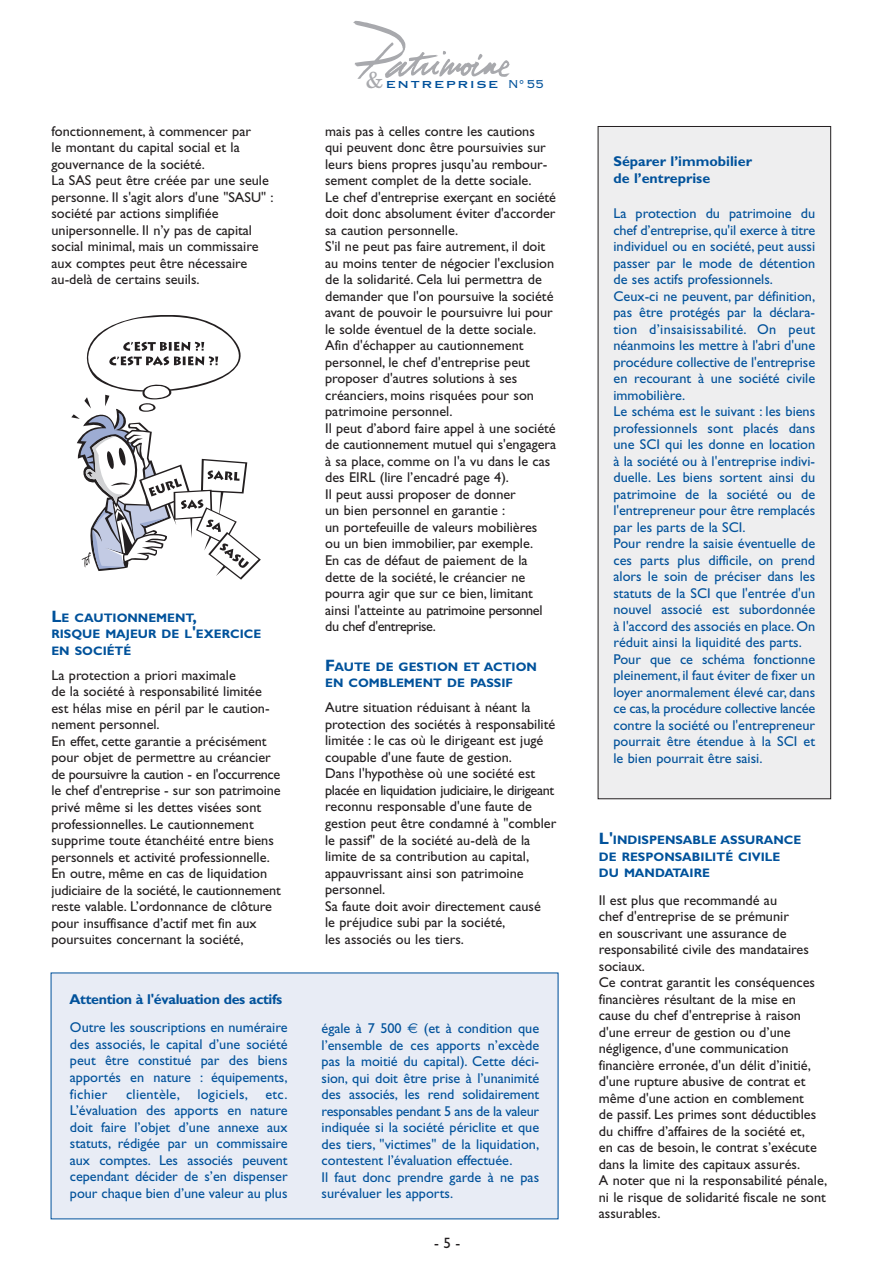
<style>
.page{position:relative;width:893px;height:1262px;background:#fff}
.page>*{position:absolute;margin:0;border:0;box-sizing:border-box;transform-origin:0 0}
.t1{font:22.2px "New Century Schlbk";color:#a8a9ad}
.t2{font:15px "Gill Sans";color:#231f20}
.t3{font:14.25px/16.5px "Gill Sans";color:#231f20}
.t4{font:14.25px/16.5px "Gill Sans";color:#01529b}
.t5{font:700 14.25px/16.5px "Gill Sans";color:#01529b}
.t6{font:700 14.25px "Gill Sans";letter-spacing:-.02em;color:#01529b}
.t7{font:700 12.3px/16.5px "Gill Sans";color:#01529b}
.t8{font:9.6px "Copperplate Thirty One AB";letter-spacing:.18em;color:#01519b;scale:1.2 1}
.s1{font-size:16.5px}
.s2{font-family:"Copperplate Thirty Two BC";font-size:15px;color:#01529b}
.s3{font-family:"Euro Sans"}
</style>
<div class="page">
<svg style="left:353px;top:21px;width:156px;height:58px"></svg>
<svg style="left:71px;top:315px;width:190px;height:264px"></svg>
<div style="left:598px;top:126px;width:232px;height:672px;background:#eeeeef"></div>
<div style="left:597px;top:126px;width:234px;height:673px;border:1px solid #231f20"></div>
<div style="left:51px;top:973px;width:507px;height:245px;background:#e8ecf5"></div>
<p class="t3" style="left:51px;top:124px;width:224px">fonctionnement, à commencer par<br>le montant du capital social et la gouvernance de la société.<br>La SAS peut être créée par une seule personne. Il s'agit alors d'une "SASU" : société par actions simplifiée unipersonnelle. Il n’y pas de capital social minimal, mais un commissaire aux comptes peut être nécessaire au-delà de certains seuils.</p>
<p class="t7" style="left:51px;top:611px;width:211px"><span class="s1">L</span>E CAUTIONNEMENT<span class="s1">,<br></span>RISQUE MAJEUR DE L<span class="s1">'</span>EXERCICE<br>EN SOCIÉTÉ</p>
<p class="t3" style="left:51px;top:668px;width:231px">La protection a priori maximale<br>de la société à responsabilité limitée est hélas mise en péril par le caution&shy;nement personnel.<br>En effet, cette garantie a précisément pour objet de permettre au créancier de poursuivre la caution - en l'occurrence le chef d'entreprise - sur son patrimoine privé même si les dettes visées sont professionnelles. Le cautionnement supprime toute étanchéité entre biens personnels et activité professionnelle.<br>En outre, même en cas de liquidation judiciaire de la société, le cautionnement reste valable. L’ordonnance de clôture pour insuffisance d’actif met fin aux poursuites concernant la société,</p>
<p class="t6" style="left:69px;top:994px;width:214px">Attention à l'évaluation des actifs</p>
<p class="t4" style="left:70px;top:1021px;width:219px;text-align:justify">Outre les souscriptions en numéraire des associés, le capital d’une société peut être constitué par des biens apportés en nature : équipements, fichier</p>
<p class="t4" style="left:70px;top:1087px;width:219px;text-align:justify;text-indent:56px">clientèle, logiciels, etc.<br>L’évaluation des apports en nature doit faire l’objet d’une annexe aux statuts, rédigée par un commissaire aux comptes. Les associés peuvent cependant décider de s’en dispenser pour chaque bien d’une valeur au plus</p>
<h1 class="t1" style="left:365px;top:71px;width:20px">&amp;</h1>
<p class="t8" style="left:386px;top:79px;width:133px">ENTREPRISE <span class="s2">N°55</span></p>
<p class="t3" style="left:325px;top:124px;width:232px">mais pas à celles contre les cautions<br>qui peuvent donc être poursuivies sur leurs biens propres jusqu’au rembour&shy;sement complet de la dette sociale.<br>Le chef d'entreprise exerçant en société doit donc absolument éviter d'accorder sa caution personnelle.<br>S'il ne peut pas faire autrement, il doit au moins tenter de négocier l'exclusion de la solidarité. Cela lui permettra de demander que l'on poursuive la société avant de pouvoir le poursuivre lui pour le solde éventuel de la dette sociale.<br>Afin d'échapper au cautionnement personnel, le chef d'entreprise peut proposer d'autres solutions à ses créanciers, moins risquées pour son patrimoine personnel.<br>Il peut d’abord faire appel à une société de cautionnement mutuel qui s'engagera à sa place, comme on l'a vu dans le cas des EIRL (lire l’encadré page 4).<br>Il peut aussi proposer de donner<br>un bien personnel en garantie :<br>un portefeuille de valeurs mobilières<br>ou un bien immobilier, par exemple.<br>En cas de défaut de paiement de la dette de la société, le créancier ne pourra agir que sur ce bien, limitant ainsi l'atteinte au patrimoine personnel du chef d'entreprise.</p>
<p class="t7" style="left:325px;top:660px;width:213px"><span class="s1">F</span>AUTE DE GESTION ET ACTION<br>EN COMBLEMENT DE PASSIF</p>
<p class="t3" style="left:325px;top:701px;width:233px">Autre situation réduisant à néant la protection des sociétés à responsabilité limitée : le cas où le dirigeant est jugé coupable d'une faute de gestion.<br>Dans l'hypothèse où une société est placée en liquidation judiciaire, le dirigeant reconnu responsable d'une faute de gestion peut être condamné à "combler le passif" de la société au-delà de la limite de sa contribution au capital, appauvrissant ainsi son patrimoine personnel.<br>Sa faute doit avoir directement causé<br>le préjudice subi par la société,<br>les associés ou les tiers.</p>
<p class="t4" style="left:321px;top:1021px;width:219px">égale à 7 500 <span class="s3">€</span> (et à condition que l’ensemble de ces apports n’excède pas la moitié du capital). Cette déci&shy;sion, qui doit être prise à l’unanimité des associés, les rend solidairement responsables pendant 5 ans de la valeur indiquée si la société périclite et que des tiers, "victimes" de la liquidation, contestent l’évaluation effectuée.<br>Il faut donc prendre garde à ne pas surévaluer les apports.</p>
<p class="t2" style="left:434px;top:1237px;width:28px">- 5 -</p>
<p class="t5" style="left:613px;top:155px;width:140px">Séparer l’immobilier de l’entreprise</p>
<p class="t4" style="left:613px;top:207px;width:203px">La protection du patrimoine du chef d’entreprise, qu'il exerce à titre individuel ou en société, peut aussi passer par le mode de détention de ses actifs professionnels.<br>Ceux-ci ne peuvent, par définition, pas être protégés par la déclara&shy;tion d’insaisissabilité. On peut néanmoins les mettre à l'abri d'une procédure collective de l'entreprise en recourant à une société civile immobilière.<br>Le schéma est le suivant : les biens professionnels sont placés dans une SCI qui les donne en location à la société ou à l'entreprise indivi&shy;duelle. Les biens sortent ainsi du patrimoine de la société ou de l'entrepreneur pour être remplacés par les parts de la SCI.<br>Pour rendre la saisie éventuelle de ces parts plus difficile, on prend alors le soin de préciser dans les statuts de la SCI que l'entrée d'un nouvel associé est subordonnée à l'accord des associés en place.On réduit ainsi la liquidité des parts.<br>Pour que ce schéma fonctionne pleinement, il faut éviter de fixer un loyer anormalement élevé car, dans ce cas,la procédure collective lancée contre la société ou l'entrepreneur pourrait être étendue à la SCI et le bien pourrait être saisi.</p>
<p class="t7" style="left:599px;top:833px;width:204px"><span class="s1">L'</span>INDISPENSABLE ASSURANCE<br>DE RESPONSABILITÉ CIVILE<br>DU MANDATAIRE</p>
<p class="t3" style="left:599px;top:893px;width:230px">Il est plus que recommandé au<br>chef d'entreprise de se prémunir<br>en souscrivant une assurance de responsabilité civile des mandataires sociaux.<br>Ce contrat garantit les conséquences financières résultant de la mise en cause du chef d'entreprise à raison d'une erreur de gestion ou d’une négligence, d'une communication financière erronée, d'un délit d’initié, d'une rupture abusive de contrat et même d'une action en comblement<br>de passif. Les primes sont déductibles du chiffre d’affaires de la société et,<br>en cas de besoin, le contrat s’exécute dans la limite des capitaux assurés.<br>A noter que ni la responsabilité pénale, ni le risque de solidarité fiscale ne sont assurables.</p>
</div>
